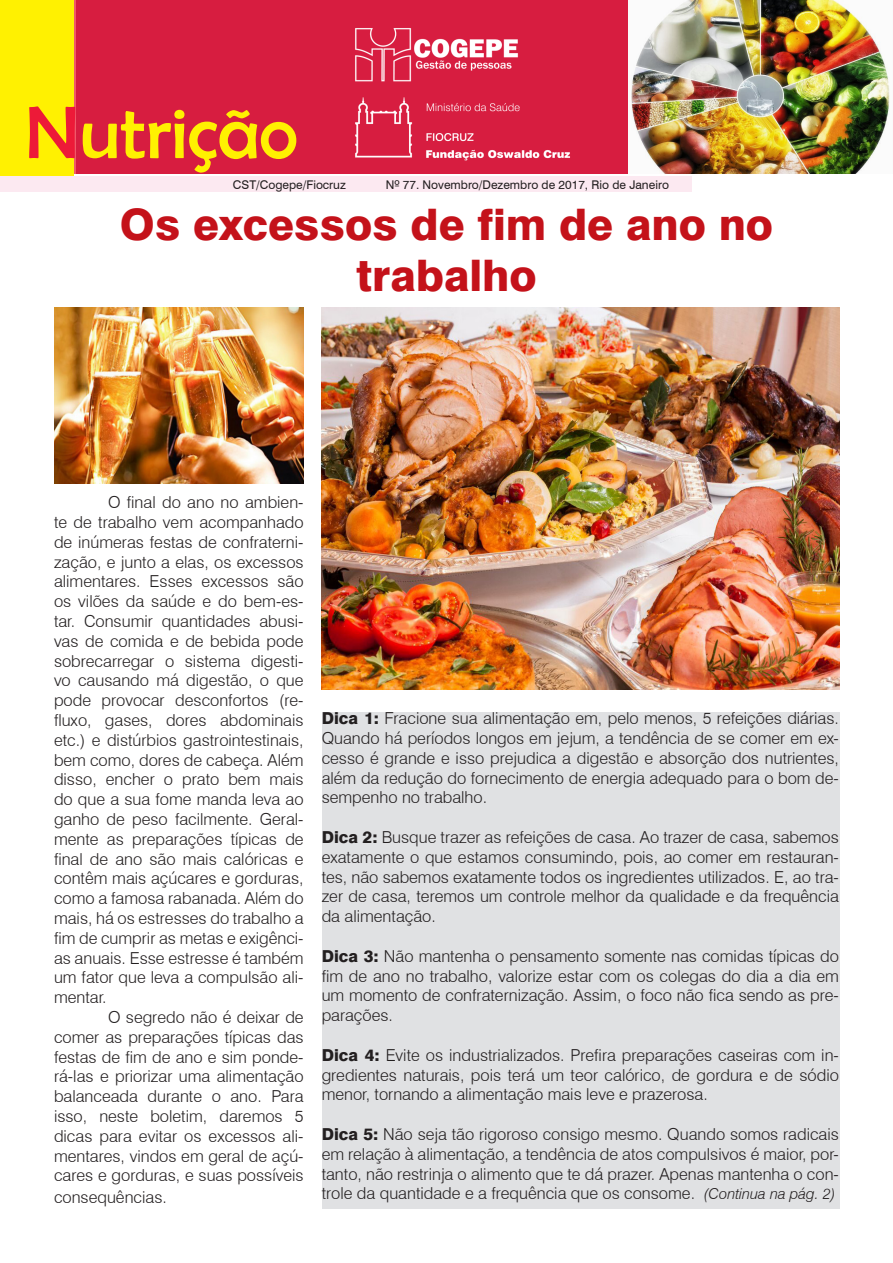
<style>
.page{position:relative;width:893px;height:1263px;background:#fff}
.page>*{position:absolute;margin:0;border:0;box-sizing:border-box;transform-origin:0 0}
.t1{font:75px "Berlin Sans FB";color:#fff101}
.texto{font:800 43.5px/51px "Swiss 721 BT";color:#c4121a;text-align:center}
.t2{font:300 16.5px/19.8px "Swiss 721 BT";color:#231f20;text-align:justify}
.texto-2{font:12px "Swiss 721 BT";color:#231f20}
.s1{color:#ed1a38}
.s2{font-weight:800}
.s3{font-style:italic;font-size:15px}
</style>
<div class="page">
<div style="left:76px;top:0;width:817px;height:174px;background:#d71d40"></div>
<div style="left:322px;top:712px;width:517px;height:496px;background:#e0e1e3"></div>
<div style="left:0;top:0;width:74px;height:176px;background:#fff101"></div>
<div style="left:0;top:176px;width:691px;height:15px;background:#fce9f1"></div>
<img style="left:54px;top:307px;width:250px;height:176px">
<img style="left:322px;top:307px;width:517px;height:382px">
<img style="left:628px;top:0;width:265px;height:174px">
<img style="left:322px;top:28px;width:301px;height:164px">
<p class="t1" style="left:25px;top:91px;width:274px"><span class="s1">N</span>utrição</p>
<p class="texto-2" style="left:233px;top:176px;width:115px">CST/Cogepe/Fiocruz</p>
<p class="texto-2" style="left:386px;top:176px;width:285px">Nº 77. Novembro/Dezembro de 2017, Rio de Janeiro</p>
<p class="texto" style="left:120px;top:199px;width:655px">Os excessos de fim de ano no trabalho</p>
<p class="t2" style="left:54px;top:492px;width:251px;text-indent:54px">O final do ano no ambien&shy;te de trabalho vem acompanhado de inúmeras festas de confraterni&shy;zação, e junto a elas, os excessos alimentares. Esses excessos são os vilões da saúde e do bem-es&shy;tar. Consumir quantidades abusi&shy;vas de comida e de bebida pode sobrecarregar o sistema digesti&shy;vo causando má digestão, o que pode provocar desconfortos (re&shy;fluxo, gases, dores abdominais etc.) e distúrbios gastrointestinais, bem como, dores de cabeça. Além disso, encher o prato bem mais do que a sua fome manda leva ao ganho de peso facilmente. Geral&shy;mente as preparações típicas de final de ano são mais calóricas e contêm mais açúcares e gorduras, como a famosa rabanada. Além do mais, há os estresses do trabalho a fim de cumprir as metas e exigênci&shy;as anuais. Esse estresse é também um fator que leva a compulsão ali&shy;mentar.</p>
<p class="t2" style="left:54px;top:1007px;width:251px;text-indent:54px">O segredo não é deixar de comer as preparações típicas das festas de fim de ano e sim ponde&shy;rá-las e priorizar uma alimentação balanceada durante o ano. Para isso, neste boletim, daremos 5 dicas para evitar os excessos ali&shy;mentares, vindos em geral de açú&shy;cares e gorduras, e suas possíveis</p>
<p class="t2" style="left:54px;top:1187px;width:114px">consequências.</p>
<p class="t2" style="left:322px;top:708px;width:519px"><span class="s2">Dica 1:</span> Fracione sua alimentação em, pelo menos, 5 refeições diárias.<br>Quando há períodos longos em jejum, a tendência de se comer em ex&shy;cesso é grande e isso prejudica a digestão e absorção dos nutrientes, além da redução do fornecimento de energia adequado para o bom de&shy;sempenho no trabalho.</p>
<p class="t2" style="left:322px;top:827px;width:519px"><span class="s2">Dica 2:</span> Busque trazer as refeições de casa. Ao trazer de casa, sabemos exatamente o que estamos consumindo, pois, ao comer em restauran&shy;tes, não sabemos exatamente todos os ingredientes utilizados. E, ao tra&shy;zer de casa, teremos um controle melhor da qualidade e da frequência da alimentação.</p>
<p class="t2" style="left:322px;top:946px;width:519px"><span class="s2">Dica 3:</span> Não mantenha o pensamento somente nas comidas típicas do fim de ano no trabalho, valorize estar com os colegas do dia a dia em um momento de confraternização. Assim, o foco não fica sendo as pre&shy;parações.</p>
<p class="t2" style="left:322px;top:1045px;width:519px"><span class="s2">Dica 4:</span> Evite os industrializados. Prefira preparações caseiras com in&shy;gredientes naturais, pois terá um teor calórico, de gordura e de sódio menor, tornando a alimentação mais leve e prazerosa.</p>
<p class="t2" style="left:322px;top:1124px;width:519px"><span class="s2">Dica 5:</span> Não seja tão rigoroso consigo mesmo. Quando somos radicais em relação à alimentação, a tendência de atos compulsivos é maior, por&shy;tanto, não restrinja o alimento que te dá prazer. Apenas mantenha o con&shy;trole da quantidade e a frequência que os consome. <span class="s3">(Continua na pág. 2)</span></p>
</div>
